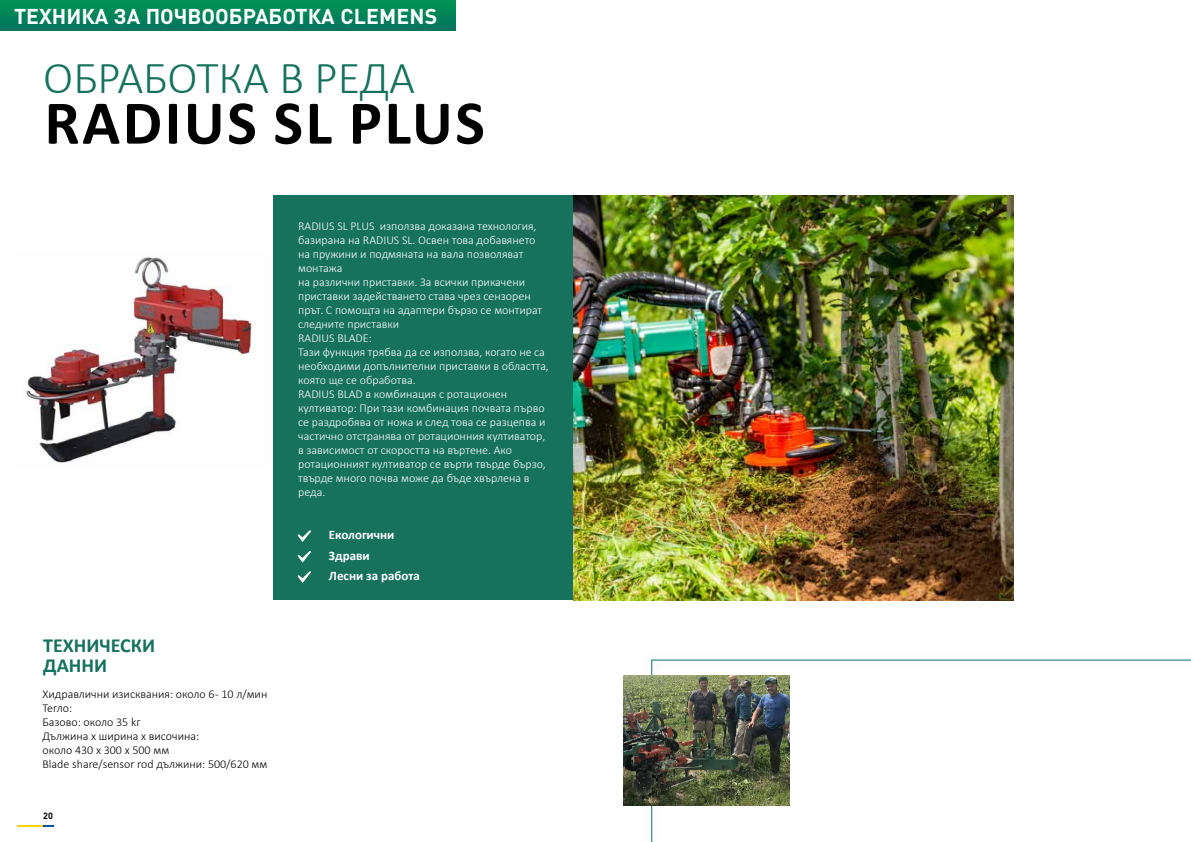
<style>
.page{position:relative;width:1191px;height:842px;background:#fff}
.page>*{position:absolute;margin:0;border:0;box-sizing:border-box;transform-origin:0 0}
.t1{font:700 62.7px "Calibri";letter-spacing:.04em;color:#000}
.t2{font:300 46px "Calibri";color:#16725d}
.t3{font:700 21.2px "DIN Pro";color:#fff}
.t4{font:700 20px/20px "Calibri";color:#16725d}
.t5{font:700 13px "Calibri";color:#fff}
.t6{font:300 12px/14px "Calibri";color:#fff}
.t7{font:300 12px/14px "Calibri";color:#000}
.t8{font:700 9px "DIN Pro";color:#000}
</style>
<div class="page">
<svg style="left:17px;top:825px;width:37px;height:1px"></svg>
<img style="left:25px;top:257px;width:230px;height:206px">
<div style="left:638px;top:647px;width:553px;height:195px;background:#000;opacity:.25"></div>
<svg style="left:651px;top:660px;width:540px;height:182px"></svg>
<img style="left:623px;top:676px;width:166px;height:129px">
<div style="left:274px;top:196px;width:299px;height:404px;background:#16725d"></div>
<img style="left:573px;top:196px;width:440px;height:404px">
<svg style="left:298px;top:571px;width:13px;height:12px"></svg>
<svg style="left:298px;top:551px;width:13px;height:12px"></svg>
<svg style="left:298px;top:530px;width:13px;height:12px"></svg>
<svg style="left:0;top:0;width:455px;height:31px;background:#018358"></svg>
<h3 class="t3" style="left:14px;top:2px;width:425px">ТЕХНИКА ЗА ПОЧВООБРАБОТКА CLEMENS</h3>
<h2 class="t2" style="left:43px;top:49px;width:373px">ОБРАБОТКА В РЕДА</h2>
<h1 class="t1" style="left:44px;top:78px;width:442px">RADIUS SL PLUS</h1>
<h3 class="t4" style="left:43px;top:635px;width:113px">ТЕХНИЧЕСКИ<br>ДАННИ</h3>
<p class="t7" style="left:43px;top:687px;width:226px">Хидравлични изисквания: около 6 - 10 л/мин<br>Тегло:<br>Базово: около 35 kг<br>Дължина x ширина x височина:<br>около 430 x 300 x 500 мм<br>Blade share/sensor rod дължини: 500/620 мм</p>
<p class="t8" style="left:43px;top:809px;width:11px">20</p>
<p class="t6" style="left:298px;top:219px;width:252px">RADIUS SL PLUS използва доказана технология, базирана на RADIUS SL. Освен това добавянето на пружини и подмяната на вала позволяват монтажа<br>на различни приставки. За всички прикачени приставки задействането става чрез сензорен прът. С помощта на адаптери бързо се монтират следните приставки<br>RADIUS BLADE:<br>Тази функция трябва да се използва, когато не са необходими допълнителни приставки в областта, която ще се обработва.<br>RADIUS BLAD в комбинация с ротационен култиватор: При тази комбинация почвата първо се раздробява от ножа и след това се разцепва и частично отстранява от ротационния култиватор, в зависимост от скоростта на въртене. Ако ротационният култиватор се върти твърде бързо, твърде много почва може да бъде хвърлена в реда.</p>
<p class="t5" style="left:329px;top:526px;width:67px">Екологични</p>
<p class="t5" style="left:329px;top:567px;width:93px">Лесни за работа</p>
<p class="t5" style="left:329px;top:546px;width:42px">Здрави</p>
</div>
